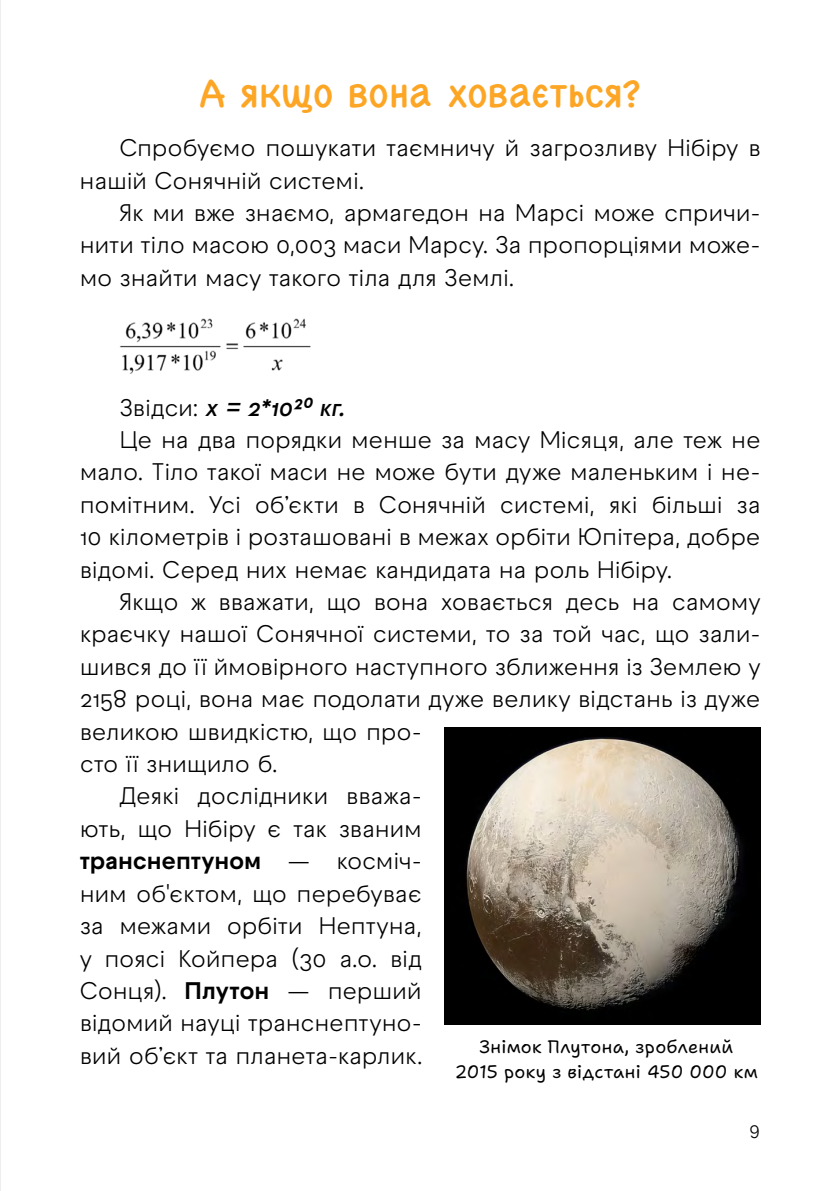
<style>
.page{position:relative;width:840px;height:1191px;background:#fff}
.page>*{position:absolute;margin:0;border:0;box-sizing:border-box;transform-origin:0 0}
.t1{font:40px "Chalkboard SE";letter-spacing:.01em;color:#fda625}
.t2{font:24px/32.4px "Raptor V3 Premium";letter-spacing:-.015em;color:#000}
.t3{font:700 24px "Raptor V3 Premium";letter-spacing:-.005em;color:#000}
.t4{font:italic 600 24px "Raptor V3 Premium";color:#000}
.t5{font:18px/24.4px "Shantell Sans";letter-spacing:.015em;color:#000;text-align:center}
.t6{font:18px "Raptor V3 Premium";color:#000}
.s1{font-weight:400;font-style:normal}
.s2{font-weight:400}
.s3{font-weight:700}
</style>
<div class="page">
<img style="left:444px;top:727px;width:316px;height:297px">
<img style="left:120px;top:318px;width:191px;height:56px">
<hr style="left:0;top:0;width:1px;height:1191px;background:#000">
<h1 class="t1" style="left:199px;top:58px;width:443px">А якщо вона ховається?</h1>
<p class="t2" style="left:80px;top:132px;width:682px;text-indent:40px">Спробуємо пошукати таємничу й загрозливу Нібіру в нашій Сонячній системі.</p>
<p class="t2" style="left:80px;top:196px;width:682px;text-align:justify;text-indent:40px">Як ми вже знаємо, армагедон на Марсі може спричи&shy;нити тіло масою 0,003 маси Марсу. За пропорціями може&shy;мо знайти масу такого тіла для Землі.</p>
<p class="t4" style="left:119px;top:390px;width:227px"><span class="s1">Звідси:</span> х = 2*1020 кг.</p>
<p class="t2" style="left:119px;top:423px;width:642px">Це на два порядки менше за масу Місяця, але теж не</p>
<p class="t2" style="left:80px;top:456px;width:682px">мало. Тіло такої маси не може бути дуже маленьким і не-</p>
<p class="t2" style="left:80px;top:488px;width:682px">помітним. Усі об’єкти в Сонячній системі, які більші за</p>
<p class="t2" style="left:80px;top:520px;width:682px">10 кілометрів і розташовані в межах орбіти Юпітера, добре</p>
<p class="t2" style="left:80px;top:553px;width:594px">відомі. Серед них немає кандидата на роль Нібіру.</p>
<p class="t2" style="left:119px;top:585px;width:642px">Якщо ж вважати, що вона ховається десь на самому</p>
<p class="t2" style="left:80px;top:618px;width:682px">краєчку нашої Сонячної системи, то за той час, що зали-</p>
<p class="t2" style="left:80px;top:650px;width:682px">шився до її ймовірного наступного зближення із Землею у</p>
<p class="t2" style="left:80px;top:682px;width:682px">2158 році, вона має подолати дуже велику відстань із дуже</p>
<p class="t2" style="left:80px;top:715px;width:343px">великою швидкістю, що про-</p>
<p class="t2" style="left:80px;top:747px;width:200px">сто її знищило б.</p>
<p class="t2" style="left:119px;top:780px;width:304px">Деякі дослідники вважа-</p>
<p class="t2" style="left:80px;top:812px;width:343px">ють, що Нібіру є так званим</p>
<p class="t3" style="left:80px;top:843px;width:343px">транснептуном <span class="s2">— косміч-</span></p>
<p class="t2" style="left:80px;top:877px;width:343px">ним об'єктом, що перебуває</p>
<p class="t2" style="left:80px;top:909px;width:343px">за межами орбіти Нептуна,</p>
<p class="t2" style="left:80px;top:942px;width:343px">у поясі Койпера (30 а.о. від</p>
<p class="t2" style="left:80px;top:974px;width:343px">Сонця). <span class="s3">Плутон</span> — перший</p>
<p class="t2" style="left:80px;top:1006px;width:343px">відомий науці транснептуно-</p>
<p class="t2" style="left:80px;top:1039px;width:344px">вий об’єкт та планета-карлик.</p>
<p class="t5" style="left:454px;top:1034px;width:304px">Знімок Плутона, зроблений<br>2015 року з відстані 450 000 км</p>
<p class="t6" style="left:748px;top:1119px;width:12px">9</p>
</div>
